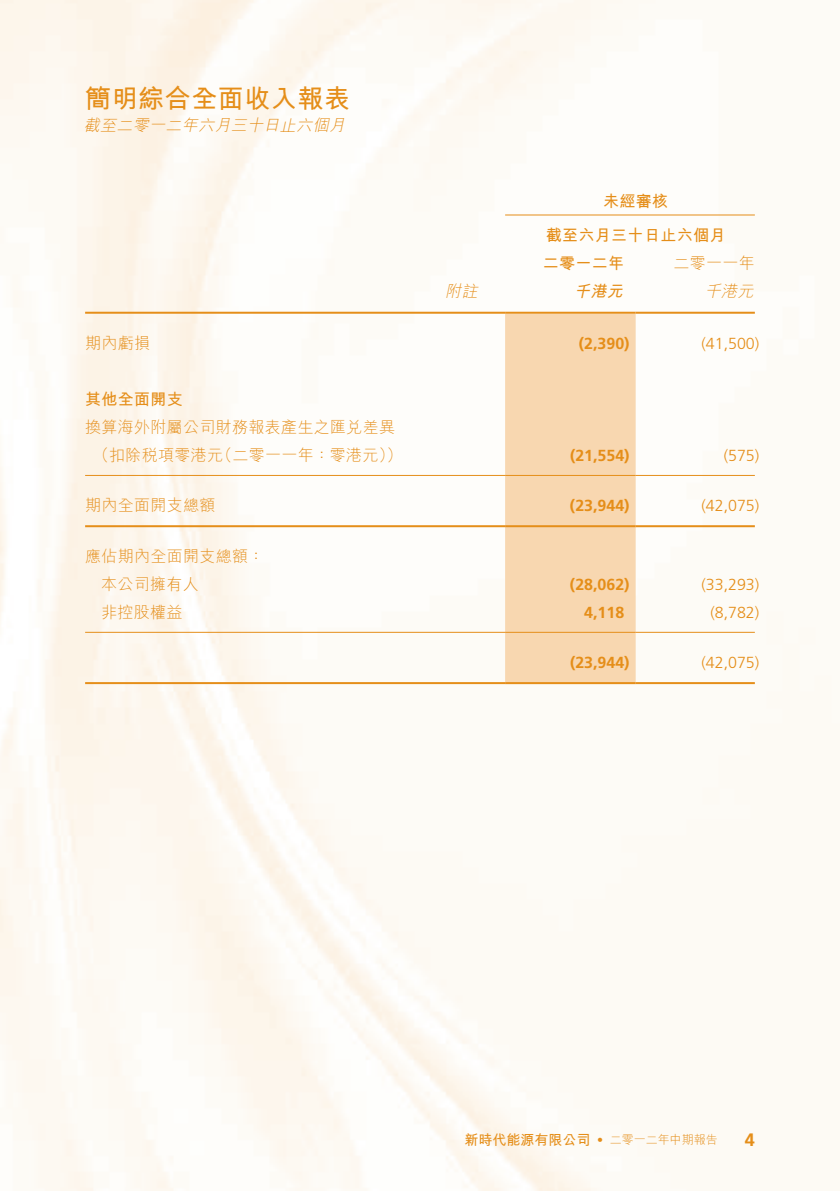
<style>
.page{position:relative;width:840px;height:1191px;background:#fff}
.page>*{position:absolute;margin:0;border:0;box-sizing:border-box;transform-origin:0 0}
.t1{font:700 26px "M Hei HK";letter-spacing:.02em;color:#e58e19}
.t2{font:700 18px "Frutiger LT Std";color:#e58e19}
.t3{font:300 16px "M Hei HK";letter-spacing:.02em;color:#e58e19}
.t4{font:300 16px "Frutiger LT Std";color:#e58e19}
.t5{font:700 16px "Frutiger LT Std";color:#e58e19}
.t6{font:700 16px/34px "M Hei HK";letter-spacing:.02em;color:#e58e19;text-align:center}
.t7{font:italic 300 16px "M Hei HK";color:#e58e19}
.t8{font:italic 700 16px "M Hei HK";color:#e58e19}
.t9{font:700 14px "M Hei HK";color:#e58e19}
.t10{font:300 12px "M Hei HK";color:#e58e19}
.t11{font:700 12px "Frutiger LT Std";color:#e58e19}
</style>
<div class="page">
<img style="left:0;top:0;width:839px;height:1191px">
<div style="left:505px;top:314px;width:130px;height:368px;background:#f8d7b0"></div>
<hr style="left:505px;top:214px;width:249px;height:1px;background:#e58e19">
<hr style="left:85px;top:312px;width:335px;height:2px;background:#e58e19">
<hr style="left:420px;top:312px;width:85px;height:2px;background:#e58e19">
<hr style="left:505px;top:312px;width:130px;height:2px;background:#e58e19">
<hr style="left:635px;top:312px;width:119px;height:2px;background:#e58e19">
<hr style="left:85px;top:475px;width:335px;height:1px;background:#e58e19">
<hr style="left:420px;top:475px;width:85px;height:1px;background:#e58e19">
<hr style="left:505px;top:475px;width:130px;height:1px;background:#e58e19">
<hr style="left:635px;top:475px;width:119px;height:1px;background:#e58e19">
<hr style="left:85px;top:525px;width:335px;height:2px;background:#e58e19">
<hr style="left:420px;top:525px;width:85px;height:2px;background:#e58e19">
<hr style="left:505px;top:525px;width:130px;height:2px;background:#e58e19">
<hr style="left:635px;top:525px;width:119px;height:2px;background:#e58e19">
<hr style="left:85px;top:632px;width:335px;height:1px;background:#e58e19">
<hr style="left:420px;top:632px;width:85px;height:1px;background:#e58e19">
<hr style="left:505px;top:632px;width:130px;height:1px;background:#e58e19">
<hr style="left:635px;top:632px;width:119px;height:1px;background:#e58e19">
<hr style="left:85px;top:682px;width:335px;height:2px;background:#e58e19">
<hr style="left:420px;top:682px;width:85px;height:2px;background:#e58e19">
<hr style="left:505px;top:682px;width:130px;height:2px;background:#e58e19">
<hr style="left:635px;top:682px;width:119px;height:2px;background:#e58e19">
<h1 class="t1" style="left:85px;top:80px;width:266px">簡明綜合全面收入報表</h1>
<p class="t7" style="left:84px;top:116px;width:266px">截至二零一二年六月三十日止六個月</p>
<p class="t6" style="left:545px;top:183px;width:181px">未經審核<br>截至六月三十日止六個月</p>
<p class="t3" style="left:673px;top:255px;width:83px">二零一一年</p>
<p class="t6" style="left:542px;top:245px;width:83px">二零一二年</p>
<p class="t7" style="left:445px;top:283px;width:37px">附註</p>
<p class="t8" style="left:574px;top:280px;width:54px">千港元</p>
<p class="t7" style="left:704px;top:283px;width:54px">千港元</p>
<p class="t3" style="left:85px;top:335px;width:66px">期內虧損</p>
<p class="t5" style="left:578px;top:334px;width:52px">)2,390(</p>
<p class="t4" style="left:701px;top:335px;width:59px">)41,500(</p>
<p class="t6" style="left:85px;top:381px;width:99px">其他全面開支</p>
<p class="t3" style="left:85px;top:419px;width:311px">換算海外附屬公司財務報表產生之匯兌差異</p>
<p class="t3" style="left:93px;top:447px;width:131px">（扣除稅項零港元</p>
<p class="t3" style="left:216px;top:447px;width:187px">（二零一一年：零港元 ((</p>
<p class="t5" style="left:569px;top:446px;width:61px">)21,554(</p>
<p class="t4" style="left:723px;top:447px;width:37px">)575(</p>
<p class="t3" style="left:85px;top:497px;width:132px">期內全面開支總額</p>
<p class="t3" style="left:85px;top:548px;width:180px">應佔期內全面開支總額：</p>
<p class="t5" style="left:569px;top:496px;width:61px">)23,944(</p>
<p class="t4" style="left:701px;top:496px;width:59px">)42,075(</p>
<p class="t3" style="left:101px;top:576px;width:99px">本公司擁有人</p>
<p class="t5" style="left:569px;top:575px;width:61px">)28,062(</p>
<p class="t4" style="left:701px;top:575px;width:59px">)33,293(</p>
<p class="t3" style="left:101px;top:604px;width:83px">非控股權益</p>
<p class="t5" style="left:584px;top:603px;width:42px">4,118</p>
<p class="t4" style="left:710px;top:603px;width:50px">)8,782(</p>
<p class="t5" style="left:569px;top:653px;width:61px">)23,944(</p>
<p class="t4" style="left:701px;top:653px;width:59px">)42,075(</p>
<p class="t9" style="left:464px;top:1129px;width:127px">新時代能源有限公司</p>
<p class="t11" style="left:596px;top:1133px;width:7px">•</p>
<p class="t10" style="left:609px;top:1133px;width:109px">二零一二年中期報告</p>
<p class="t2" style="left:744px;top:1128px;width:12px">4</p>
</div>
